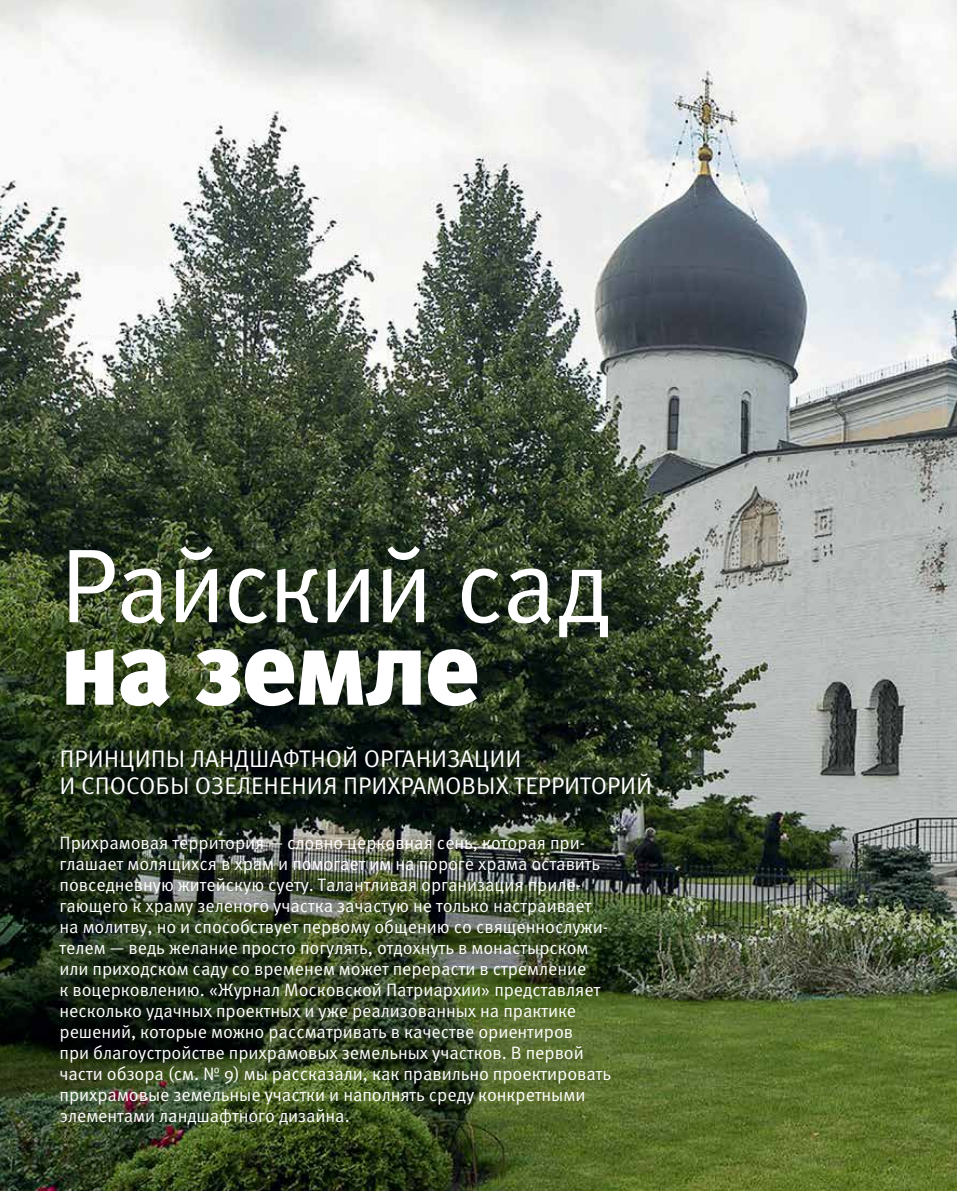
<style>
.page{position:relative;width:957px;height:1191px;background:#fff}
.page>*{position:absolute;margin:0;border:0;box-sizing:border-box;transform-origin:0 0}
.t1{font:105px "Meta Pro";letter-spacing:-.03em;color:#fff}
.t2{font:900 105px "Meta Pro";letter-spacing:-.03em;color:#fff}
.t3{font:24px/27px "Meta Pro";color:#fff}
.t4{font:18px/21px "Meta Pro";letter-spacing:-.005em;color:#fff}
</style>
<div class="page">
<img style="left:0;top:0;width:957px;height:1191px">
<h1 class="t1" style="left:60px;top:519px;width:553px">Райский сад</h1>
<h1 class="t2" style="left:60px;top:602px;width:422px">на земле</h1>
<h2 class="t3" style="left:60px;top:746px;width:594px">ПРИНЦИПЫ ЛАНДШАФТНОЙ ОРГАНИЗАЦИИ<br>И СПОСОБЫ ОЗЕЛЕНЕНИЯ ПРИХРАМОВЫХ ТЕРРИТОРИЙ</h2>
<p class="t4" style="left:60px;top:833px;width:553px">Прихрамовая территория — словно церковная сень, которая при&shy;глашает молящихся в храм и помогает им на пороге храма оставить повседневную житейскую суету. Талантливая организация приле&shy;гающего к храму зеленого участка зачастую не только настраивает на молитву, но и способствует первому общению со священнослужи&shy;телем — ведь желание просто погулять, отдохнуть в монастырском или приходском саду со временем может перерасти в стремление<br>к воцерковлению. «Журнал Московской Патриархии» представляет несколько удачных проектных и уже реализованных на практике решений, которые можно рассматривать в качестве ориентиров<br>при благоустройстве прихрамовых земельных участков. В первой части обзора (см. № 9) мы рассказали, как правильно проектировать прихрамовые земельные участки и наполнять среду конкретными элементами ландшафтного дизайна.</p>
</div>
